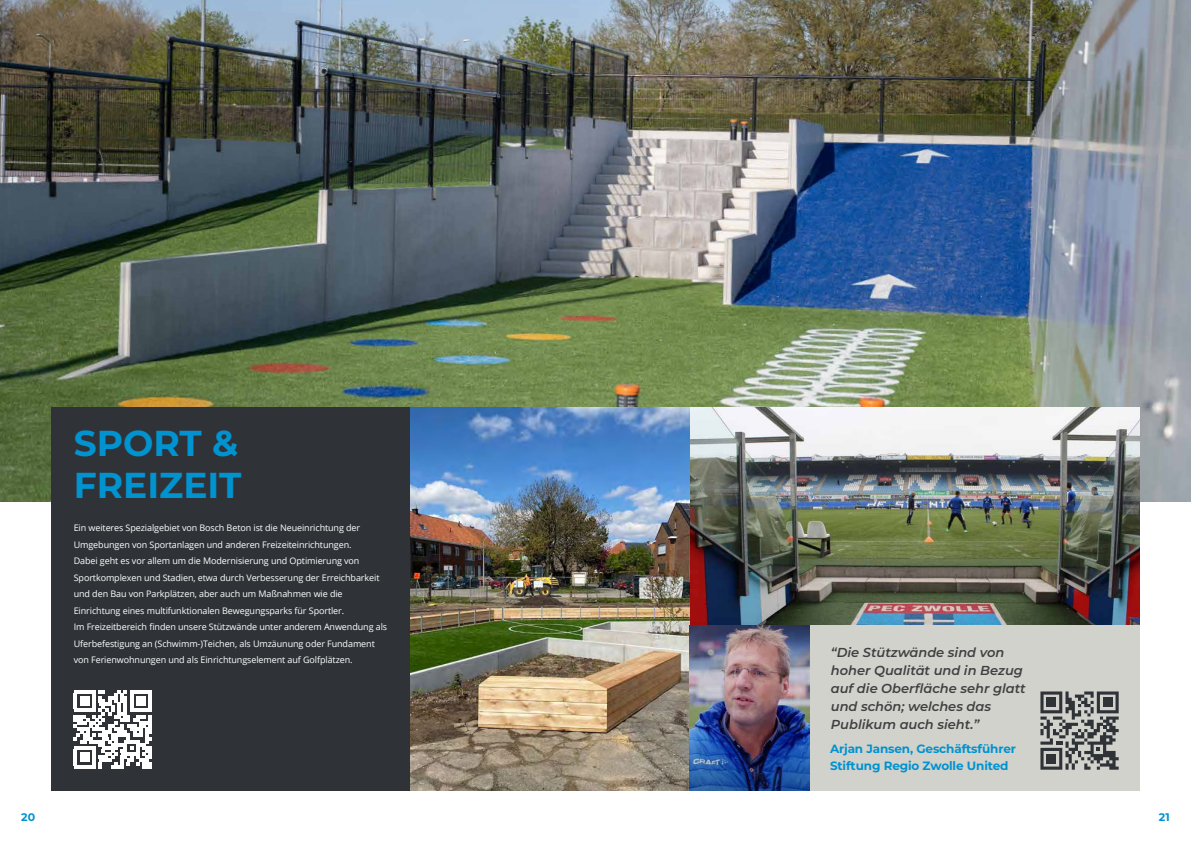
<style>
.page{position:relative;width:1191px;height:842px;background:#fff}
.page>*{position:absolute;margin:0;border:0;box-sizing:border-box;transform-origin:0 0}
.t1{font:700 36px/42px "Montserrat";color:#0093d0}
.t2{font:italic 600 13px/18px "Montserrat";color:#414042}
.t3{font:700 12px/17px "Montserrat";letter-spacing:-.01em;color:#0093d0}
.t4{font:700 11px "Montserrat";color:#0093d0}
.t5{font:9px/16.5px "Open Sans";letter-spacing:-.01em;color:#fff}
</style>
<div class="page">
<img style="left:0;top:0;width:1191px;height:502px">
<img style="left:689px;top:408px;width:451px;height:217px">
<div style="left:51px;top:408px;width:375px;height:383px;background:#2f3338"></div>
<div style="left:809px;top:625px;width:331px;height:166px;background:#d2d2cd"></div>
<img style="left:410px;top:408px;width:279px;height:383px">
<img style="left:689px;top:625px;width:120px;height:166px">
<svg style="left:74px;top:690px;width:78px;height:78px"></svg>
<hr style="left:74px;top:765px;width:22px;height:3px;background:#fff">
<div style="left:80px;top:753px;width:9px;height:9px;background:#fff"></div>
<svg style="left:1040px;top:691px;width:78px;height:79px"></svg>
<div style="left:1103px;top:698px;width:9px;height:9px;background:#2f3338"></div>
<div style="left:1046px;top:754px;width:10px;height:9px;background:#2f3338"></div>
<div style="left:1046px;top:698px;width:10px;height:9px;background:#2f3338"></div>
<h1 class="t1" style="left:74px;top:423px;width:169px">SPORT &amp;<br>FREIZEIT</h1>
<p class="t5" style="left:74px;top:520px;width:315px">Ein weiteres Spezialgebiet von Bosch Beton ist die Neueinrichtung der Umgebungen von Sportanlagen und anderen Freizeiteinrichtungen.<br>Dabei geht es vor allem um die Modernisierung und Optimierung von Sportkomplexen und Stadien, etwa durch Verbesserung der Erreichbarkeit und den Bau von Parkplätzen, aber auch um Maßnahmen wie die Einrichtung eines multifunktionalen Bewegungsparks für Sportler.<br>Im Freizeitbereich finden unsere Stützwände unter anderem Anwendung als Uferbefestigung an (Schwimm-)Teichen, als Umzäunung oder Fundament von Ferienwohnungen und als Einrichtungselement auf Golfplätzen.</p>
<p class="t4" style="left:21px;top:811px;width:15px">20</p>
<h2 class="t2" style="left:830px;top:644px;width:196px">“Die Stützwände sind von hoher Qualität und in Bezug auf die Oberfläche sehr glatt und schön; welches das<br>Publikum auch sieht.”</h2>
<h3 class="t3" style="left:830px;top:741px;width:187px">Arjan Jansen, Geschäftsführer<br>Stiftung Regio Zwolle United</h3>
<p class="t4" style="left:1158px;top:811px;width:12px">21</p>
</div>
